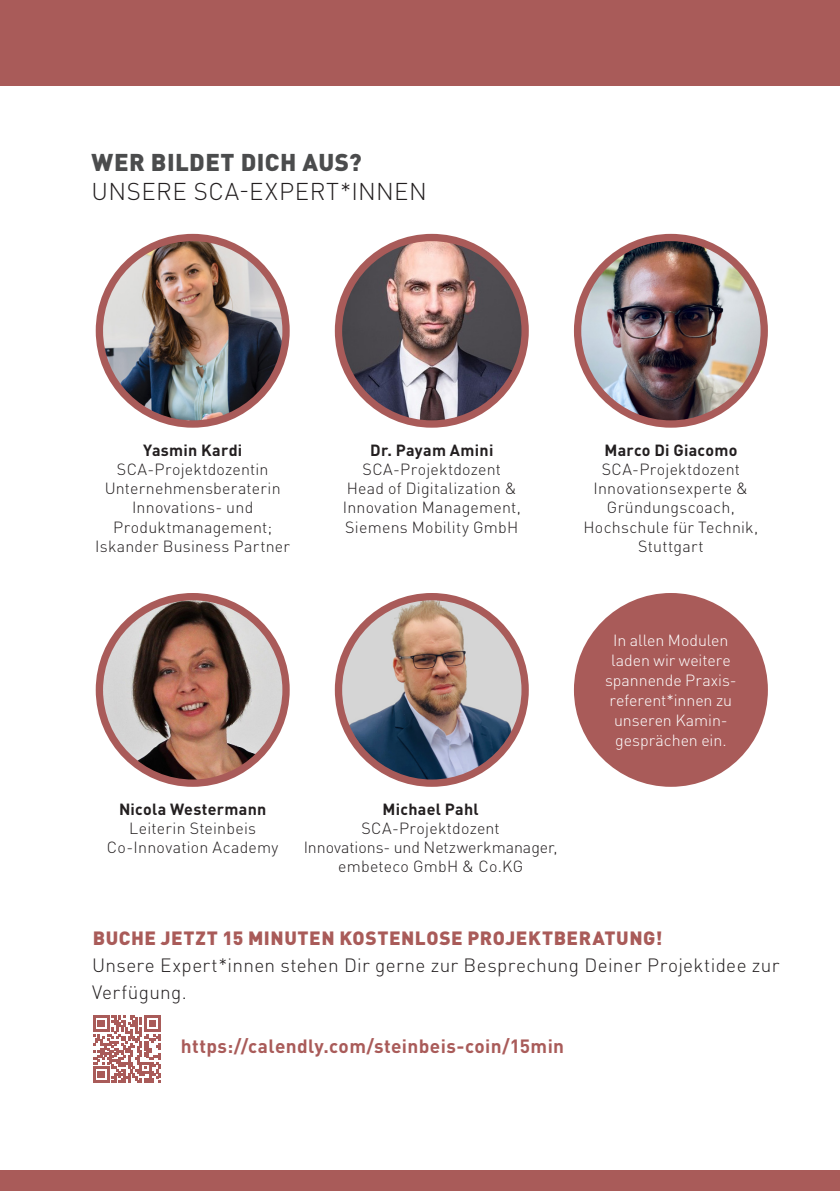
<style>
.page{position:relative;width:840px;height:1191px;background:#fff}
.page>*{position:absolute;margin:0;border:0;box-sizing:border-box;transform-origin:0 0}
.t1{font:300 24px "DINOT";letter-spacing:.02em;color:#231f20}
.t2{font:900 24px "DINOT";letter-spacing:.02em;color:#4b4c4d}
.t3{font:300 19px/27px "DINOT";letter-spacing:.02em;color:#231f20}
.t4{font:900 19px "DINOT";letter-spacing:.03em;color:#a95b59}
.t5{font:700 19px "DINOT";letter-spacing:.02em;color:#a95b59}
.t6{font:300 16px/19.2px "DINOT";letter-spacing:.015em;color:#231f20;text-align:center}
.t7{font:300 16px/20px "DINOT";letter-spacing:-.005em;color:#fff;text-align:center}
.t8{font:700 16px "DINOT";letter-spacing:.015em;color:#231f20}
</style>
<div class="page">
<img style="left:99px;top:237px;width:187px;height:187px;border-radius:93px">
<div style="left:96px;top:234px;width:193px;height:194px;border:7px solid #a95b59;border-radius:50%"></div>
<img style="left:99px;top:596px;width:187px;height:187px;border-radius:93px">
<div style="left:96px;top:593px;width:193px;height:194px;border:7px solid #a95b59;border-radius:50%"></div>
<img style="left:338px;top:237px;width:187px;height:187px;border-radius:93px">
<div style="left:334px;top:234px;width:194px;height:194px;border:7px solid #a95b59;border-radius:50%"></div>
<img style="left:338px;top:596px;width:187px;height:187px;border-radius:93px">
<div style="left:334px;top:593px;width:194px;height:194px;border:7px solid #a95b59;border-radius:50%"></div>
<img style="left:577px;top:237px;width:186px;height:187px;border-radius:93px">
<div style="left:573px;top:234px;width:194px;height:194px;border:7px solid #a95b59;border-radius:50%"></div>
<svg style="left:93px;top:1015px;width:67px;height:67px"></svg>
<div style="left:577px;top:596px;width:186px;height:187px;background:#a95b59;border-radius:50%"></div>
<div style="left:573px;top:593px;width:194px;height:194px;border:7px solid #a95b59;border-radius:50%"></div>
<div style="left:0;top:0;width:839px;height:86px;background:#a95b59"></div>
<div style="left:0;top:1170px;width:839px;height:21px;background:#a95b59"></div>
<h1 class="t2" style="left:92px;top:147px;width:271px">WER BILDET DICH AUS?</h1>
<h1 class="t1" style="left:92px;top:177px;width:336px">UNSERE SCA-EXPERT*INNEN</h1>
<p class="t8" style="left:143px;top:439px;width:101px">Yasmin Kardi</p>
<p class="t6" style="left:95px;top:459px;width:196px">SCA-Projektdozentin<br>Unternehmensberaterin<br>Innovations- und<br>Produktmanagement;<br>Iskander Business Partner</p>
<p class="t8" style="left:370px;top:439px;width:125px">Dr. Payam Amini</p>
<p class="t6" style="left:342px;top:459px;width:179px">SCA-Projektdozent<br>Head of Digitalization &amp;<br>Innovation Management,<br>Siemens Mobility GmbH</p>
<p class="t8" style="left:604px;top:439px;width:134px">Marco Di Giacomo</p>
<p class="t6" style="left:583px;top:459px;width:176px">SCA-Projektdozent<br>Innovationsexperte &amp;<br>Gründungscoach,<br>Hochschule für Technik,<br>Stuttgart</p>
<p class="t8" style="left:119px;top:798px;width:149px">Nicola Westermann</p>
<p class="t6" style="left:107px;top:818px;width:173px">Leiterin Steinbeis<br>Co-Innovation Academy</p>
<p class="t8" style="left:382px;top:798px;width:97px">Michael Pahl</p>
<p class="t6" style="left:303px;top:818px;width:255px">SCA-Projektdozent<br>Innovations- und Netzwerkmanager, embeteco GmbH &amp; Co.KG</p>
<p class="t7" style="left:604px;top:630px;width:133px">In allen Modulen laden wir weitere spannende Praxis&shy;referent*innen zu unseren Kamin&shy;gesprächen ein.</p>
<p class="t4" style="left:93px;top:925px;width:570px">BUCHE JETZT 15 MINUTEN KOSTENLOSE PROJEKTBERATUNG!</p>
<p class="t3" style="left:92px;top:951px;width:688px">Unsere Expert*innen stehen Dir gerne zur Besprechung Deiner Projektidee zur<br>Verfügung.</p>
<p class="t5" style="left:181px;top:1033px;width:384px">https://calendly.com/steinbeis-coin/15min</p>
</div>
